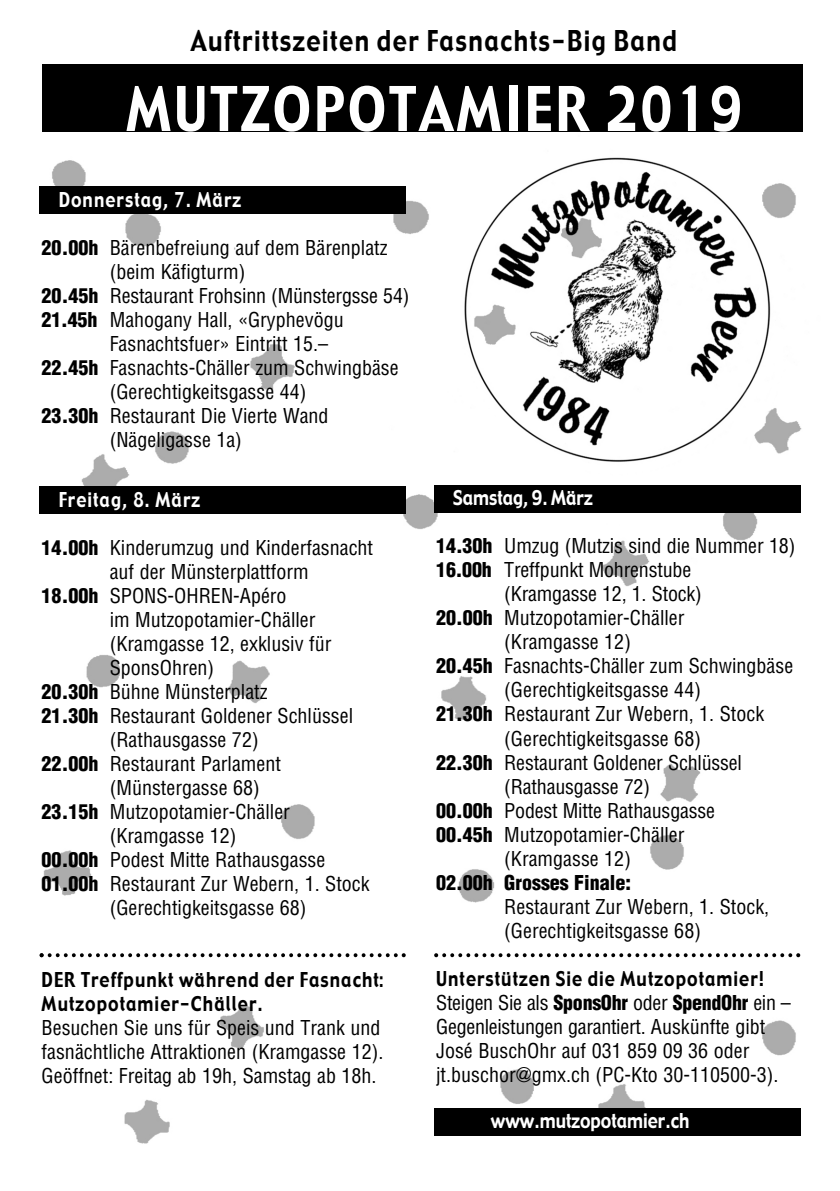
<style>
.page{position:relative;width:840px;height:1191px;background:#fff}
.page>*{position:absolute;margin:0;border:0;box-sizing:border-box;transform-origin:0 0}
.t1{font:60px "Gadget";letter-spacing:.06em;color:#fff;scale:.85 1}
.t2{font:28px "Gadget";letter-spacing:.06em;color:#000;scale:.85 1}
.t3{font:condensed 20px/24px "Helvetica LT Std";color:#000}
.t4{font:20px/24px "Gadget";letter-spacing:.06em;color:#000;scale:.85 1}
.t5{font:20px "Gadget";color:#fff;scale:.85 1}
.t6{font:20px "Gadget";letter-spacing:.06em;color:#fff;scale:.85 1}
.t7{font:900 condensed 20px "Helvetica LT Std";color:#000}
.s1{font-weight:900}
</style>
<div class="page">
<img style="left:39px;top:64px;width:764px;height:1080px">
<div style="left:434px;top:1108px;width:365px;height:27px;background:#000"></div>
<div style="left:42px;top:64px;width:760px;height:67px;background:#000"></div>
<div style="left:40px;top:186px;width:365px;height:27px;background:#000"></div>
<div style="left:40px;top:486px;width:365px;height:27px;background:#000"></div>
<div style="left:434px;top:485px;width:365px;height:28px;background:#000"></div>
<svg style="left:434px;top:953px;width:365px;height:4px"></svg>
<svg style="left:40px;top:953px;width:365px;height:4px"></svg>
<h2 class="t2" style="left:191px;top:25px;width:573px">Auftrittszeiten der Fasnachts-Big Band</h2>
<h1 class="t1" style="left:126px;top:75px;width:725px">MUTZOPOTAMIER 2019</h1>
<p class="t6" style="left:59px;top:188px;width:216px">Donnerstag, 7. März</p>
<p class="t3" style="left:42px;top:237px;width:347px"><span class="s1">20.00h</span> Bärenbefreiung auf dem Bärenplatz</p>
<p class="t3" style="left:110px;top:261px;width:137px">(beim Käfigturm)</p>
<p class="t3" style="left:42px;top:285px;width:369px"><span class="s1">20.45h</span> Restaurant Frohsinn (Münstergsse 54)</p>
<p class="t3" style="left:42px;top:309px;width:303px"><span class="s1">21.45h</span> Mahogany Hall, «Gryphevögu</p>
<p class="t3" style="left:110px;top:333px;width:220px">Fasnachtsfuer» Eintritt 15.–</p>
<p class="t3" style="left:42px;top:357px;width:358px"><span class="s1">22.45h</span> Fasnachts-Chäller zum Schwingbäse</p>
<p class="t3" style="left:110px;top:381px;width:198px">(Gerechtigkeitsgasse 44)</p>
<p class="t3" style="left:42px;top:405px;width:288px"><span class="s1">23.30h</span> Restaurant Die Vierte Wand</p>
<p class="t3" style="left:110px;top:429px;width:134px">(Nägeligasse 1a)</p>
<p class="t6" style="left:59px;top:488px;width:168px">Freitag, 8. März</p>
<p class="t3" style="left:42px;top:537px;width:333px"><span class="s1">14.00h</span> Kinderumzug und Kinderfasnacht</p>
<p class="t3" style="left:110px;top:561px;width:200px">auf der Münsterplattform</p>
<p class="t3" style="left:42px;top:585px;width:246px"><span class="s1">18.00h</span> SPONS-OHREN-Apéro</p>
<p class="t3" style="left:110px;top:609px;width:207px">im Mutzopotamier-Chäller</p>
<p class="t3" style="left:110px;top:633px;width:223px">(Kramgasse 12, exklusiv für</p>
<p class="t3" style="left:110px;top:657px;width:106px">SponsOhren)</p>
<p class="t3" style="left:42px;top:681px;width:227px"><span class="s1">20.30h</span> Bühne Münsterplatz</p>
<p class="t3" style="left:42px;top:705px;width:313px"><span class="s1">21.30h</span> Restaurant Goldener Schlüssel</p>
<p class="t3" style="left:110px;top:729px;width:150px">(Rathausgasse 72)</p>
<p class="t3" style="left:42px;top:753px;width:241px"><span class="s1">22.00h</span> Restaurant Parlament</p>
<p class="t3" style="left:110px;top:777px;width:151px">(Münstergasse 68)</p>
<p class="t3" style="left:42px;top:801px;width:249px"><span class="s1">23.15h</span> Mutzopotamier-Chäller</p>
<p class="t3" style="left:110px;top:825px;width:128px">(Kramgasse 12)</p>
<p class="t3" style="left:42px;top:849px;width:285px"><span class="s1">00.00h</span> Podest Mitte Rathausgasse</p>
<p class="t3" style="left:42px;top:873px;width:329px"><span class="s1">01.00h</span> Restaurant Zur Webern, 1. Stock</p>
<p class="t3" style="left:110px;top:897px;width:198px">(Gerechtigkeitsgasse 68)</p>
<p class="t4" style="left:42px;top:968px;width:403px">DER Treffpunkt während der Fasnacht:<br>Mutzopotamier-Chäller.</p>
<p class="t3" style="left:42px;top:1017px;width:343px">Besuchen Sie uns für Speis und Trank und fasnächtliche Attraktionen (Kramgasse 12).<br>Geöffnet: Freitag ab 19h, Samstag ab 18h.</p>
<p class="t5" style="left:453px;top:487px;width:166px">Samstag, 9. März</p>
<p class="t3" style="left:436px;top:536px;width:360px"><span class="s1">14.30h</span> Umzug (Mutzis sind die Nummer 18)</p>
<p class="t3" style="left:436px;top:560px;width:256px"><span class="s1">16.00h</span> Treffpunkt Mohrenstube</p>
<p class="t3" style="left:504px;top:584px;width:199px">(Kramgasse 12, 1. Stock)</p>
<p class="t3" style="left:436px;top:608px;width:249px"><span class="s1">20.00h</span> Mutzopotamier-Chäller</p>
<p class="t3" style="left:504px;top:632px;width:128px">(Kramgasse 12)</p>
<p class="t3" style="left:436px;top:656px;width:358px"><span class="s1">20.45h</span> Fasnachts-Chäller zum Schwingbäse</p>
<p class="t3" style="left:504px;top:680px;width:198px">(Gerechtigkeitsgasse 44)</p>
<p class="t3" style="left:436px;top:704px;width:329px"><span class="s1">21.30h</span> Restaurant Zur Webern, 1. Stock</p>
<p class="t3" style="left:504px;top:728px;width:198px">(Gerechtigkeitsgasse 68)</p>
<p class="t3" style="left:436px;top:752px;width:307px"><span class="s1">22.30h</span> Restaurant Goldener Schlüssel</p>
<p class="t3" style="left:504px;top:776px;width:147px">(Rathausgasse 72)</p>
<p class="t3" style="left:436px;top:800px;width:280px"><span class="s1">00.00h</span> Podest Mitte Rathausgasse</p>
<p class="t3" style="left:436px;top:824px;width:249px"><span class="s1">00.45h</span> Mutzopotamier-Chäller</p>
<p class="t3" style="left:504px;top:848px;width:128px">(Kramgasse 12)</p>
<p class="t7" style="left:436px;top:874px;width:196px">02.00h Grosses Finale:</p>
<p class="t3" style="left:504px;top:896px;width:266px">Restaurant Zur Webern, 1. Stock, (Gerechtigkeitsgasse 68)</p>
<p class="t4" style="left:436px;top:966px;width:387px">Unterstützen Sie die Mutzopotamier!</p>
<p class="t3" style="left:436px;top:992px;width:356px">Steigen Sie als <span class="s1">SponsOhr</span> oder <span class="s1">SpendOhr</span> ein – Gegenleistungen garantiert. Auskünfte gibt José BuschOhr auf 031 859 09 36 oder jt.buschor@gmx.ch (PC-Kto 30-110500-3).</p>
<p class="t5" style="left:490px;top:1109px;width:235px">www.mutzopotamier.ch</p>
</div>
